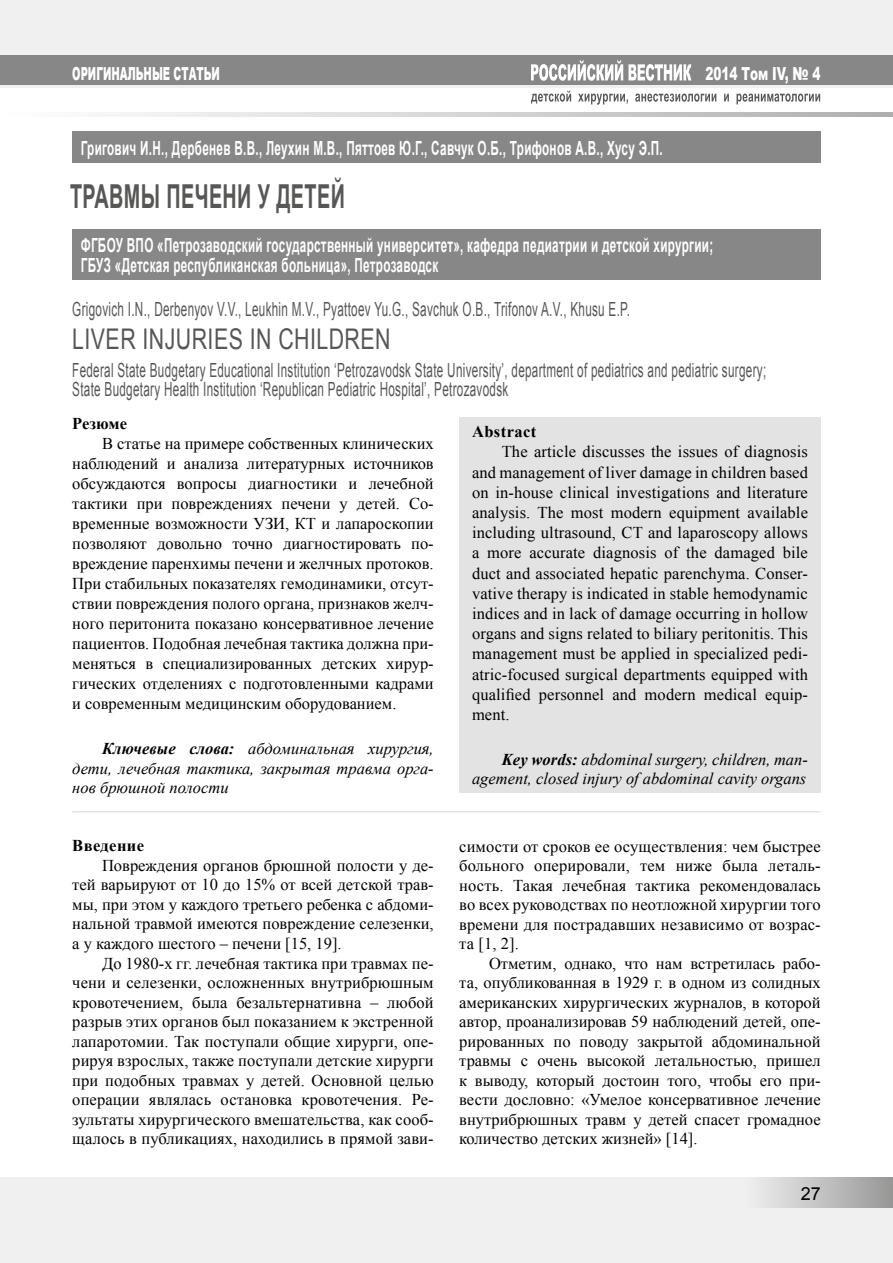
<style>
.page{position:relative;width:893px;height:1263px;background:#fff}
.page>*{position:absolute;margin:0;border:0;box-sizing:border-box;transform-origin:0 0}
.t1{font:700 33px "Arial";letter-spacing:.02em;color:#575756;scale:.6 1}
.t2{font:28.5px "Arial";letter-spacing:.02em;color:#575756;scale:.75 1}
.t3{font:19.5px/19.5px "Arial";letter-spacing:.025em;color:#575756;scale:.6 1}
.t4{font:700 19.5px/19.5px "Arial";letter-spacing:.025em;color:#fff;scale:.6 1}
.t5{font:900 18px "Arial";color:#fff;scale:.56 1}
.t6{font:900 18px "Arial";color:#fff;scale:.67 1}
.t7{font:18px "Arial";color:#000}
.t8{font:16.5px/19.5px "Times New Roman";color:#000;text-align:justify}
.t9{font:italic 16.5px/19.4px "Times New Roman";color:#000;text-align:right}
.t10{font:700 16.5px "Times New Roman";letter-spacing:.025em;color:#000}
.s1{font-weight:700}
</style>
<div class="page">
<div style="left:0;top:1178px;width:893px;height:85px;background:#f0f0f0"></div>
<div style="left:744px;top:1178px;width:149px;height:30px;background:linear-gradient(to right,#f1f1f1,#979797)"></div>
<div style="left:0;top:0;width:893px;height:87px;background:#f0f0f0"></div>
<div style="left:0;top:55px;width:893px;height:30px;background:#878787"></div>
<svg style="left:119px;top:113px;width:774px;height:4px;background:#d2d1d1"></svg>
<svg style="left:531px;top:60px;width:160px;height:21px"></svg>
<svg style="left:531px;top:91px;width:289px;height:14px"></svg>
<div style="left:459px;top:417px;width:362px;height:376px;background:#e3e3e3"></div>
<div style="left:72px;top:230px;width:748px;height:50px;background:#878787"></div>
<div style="left:72px;top:132px;width:748px;height:31px;background:#878787"></div>
<hr style="left:72px;top:811px;width:749px;height:1px;background:#e3e3e3">
<p class="t5" style="left:72px;top:61px;width:265px">ОРИГИНАЛЬНЫЕ СТАТЬИ</p>
<p class="t6" style="left:706px;top:61px;width:173px">2014 Том IV, № 4</p>
<p class="t4" style="left:81px;top:139px;width:972px">Григович И.Н., Дербенев В.В., Леухин М.В., Пяттоев Ю.Г., Савчук О.Б., Трифонов А.В., Хусу Э.П.</p>
<h1 class="t1" style="left:70px;top:175px;width:459px">ТРАВМЫ ПЕЧЕНИ У ДЕТЕЙ</h1>
<p class="t4" style="left:81px;top:236px;width:1056px">ФГБОУ ВПО «Петрозаводский государственный университет», кафедра педиатрии и детской хирургии;<br>ГБУЗ «Детская республиканская больница», Петрозаводск</p>
<p class="t3" style="left:72px;top:299px;width:931px">Grigovich I.N., Derbenyov V.V., Leukhin M.V., Pyattoev Yu.G., Savchuk O.B., Trifonov A.V., Khusu E.P.</p>
<h2 class="t2" style="left:72px;top:320px;width:426px">LIVER INJURIES IN CHILDREN</h2>
<p class="t3" style="left:72px;top:360px;width:1158px">Federal State Budgetary Educational Institution ‘Petrozavodsk State University’, department of pediatrics and pediatric surgery;<br>State Budgetary Health Institution ‘Republican Pediatric Hospital’, Petrozavodsk</p>
<p class="t10" style="left:72px;top:412px;width:56px">Резюме</p>
<p class="t8" style="left:72px;top:433px;width:363px;line-height:20.1px;text-indent:30px">В статье на примере собственных клинических наблюдений и анализа литературных источников обсуждаются вопросы диагностики и лечебной тактики при повреждениях печени у детей. Со&shy;временные возможности УЗИ, КТ и лапароскопии позволяют довольно точно диагностировать по&shy;вреждение паренхимы печени и желчных протоков.<br>При стабильных показателях гемодинамики, отсут&shy;ствии повреждения полого органа, признаков желч&shy;ного перитонита показано консервативное лечение пациентов. Подобная лечебная тактика должна при&shy;меняться в специализированных детских хирур&shy;гических отделениях с подготовленными кадрами и современным медицинским оборудованием.</p>
<p class="t9" style="left:72px;top:739px;width:363px;text-align:justify;text-indent:30px"><span class="s1">Ключевые слова:</span> абдоминальная хирургия, дети, лечебная тактика, закрытая травма орга&shy;нов брюшной полости</p>
<p class="t10" style="left:72px;top:834px;width:73px">Введение</p>
<p class="t8" style="left:72px;top:855px;width:363px;text-indent:30px">Повреждения органов брюшной полости у де&shy;тей варьируют от 10 до 15% от всей детской трав&shy;мы, при этом у каждого третьего ребенка с абдоми&shy;нальной травмой имеются повреждение селезенки, а у каждого шестого – печени [15, 19].</p>
<p class="t8" style="left:72px;top:953px;width:363px;text-indent:30px">До 1980‑х гг. лечебная тактика при травмах пе&shy;чени и селезенки, осложненных внутрибрюшным кровотечением, была безальтернативна – любой разрыв этих органов был показанием к экстренной лапаротомии. Так поступали общие хирурги, опе&shy;рируя взрослых, также поступали детские хирурги при подобных травмах у детей. Основной целью операции являлась остановка кровотечения. Ре&shy;зультаты хирургического вмешательства, как сооб&shy;щалось в публикациях, находились в прямой зави-</p>
<p class="t10" style="left:472px;top:420px;width:66px">Abstract</p>
<p class="t8" style="left:472px;top:441px;width:337px;line-height:20.2px;text-indent:30px">The article discusses the issues of diagnosis and management of liver damage in children based on in-house clinical investigations and literature analysis. The most modern equipment available including ultrasound, CT and laparoscopy allows a more accurate diagnosis of the damaged bile duct and associated hepatic parenchyma. Conser&shy;vative therapy is indicated in stable hemodynamic indices and in lack of damage occurring in hollow organs and signs related to biliary peritonitis. This management must be applied in specialized pedi&shy;atric-focused surgical departments equipped with qualified personnel and modern medical equip&shy;ment.</p>
<p class="t9" style="left:472px;top:749px;width:337px"><span class="s1">Key words:</span> abdominal surgery, children, man&shy;agement, closed injury of abdominal cavity organs</p>
<p class="t8" style="left:459px;top:836px;width:363px">симости от сроков ее осуществления: чем быстрее больного оперировали, тем ниже была леталь&shy;ность. Такая лечебная тактика рекомендовалась во всех руководствах по неотложной хирургии того времени для пострадавших независимо от возрас&shy;та [1, 2].</p>
<p class="t8" style="left:459px;top:953px;width:363px;text-indent:30px">Отметим, однако, что нам встретилась рабо&shy;та, опубликованная в 1929 г. в одном из солидных американских хирургических журналов, в которой автор, проанализировав 59 наблюдений детей, опе&shy;рированных по поводу закрытой абдоминальной травмы с очень высокой летальностью, пришел к выводу, который достоин того, чтобы его при&shy;вести дословно: «Умелое консервативное лечение внутрибрюшных травм у детей спасет громадное количество детских жизней» [14].</p>
<p class="t7" style="left:801px;top:1181px;width:22px">27</p>
</div>
